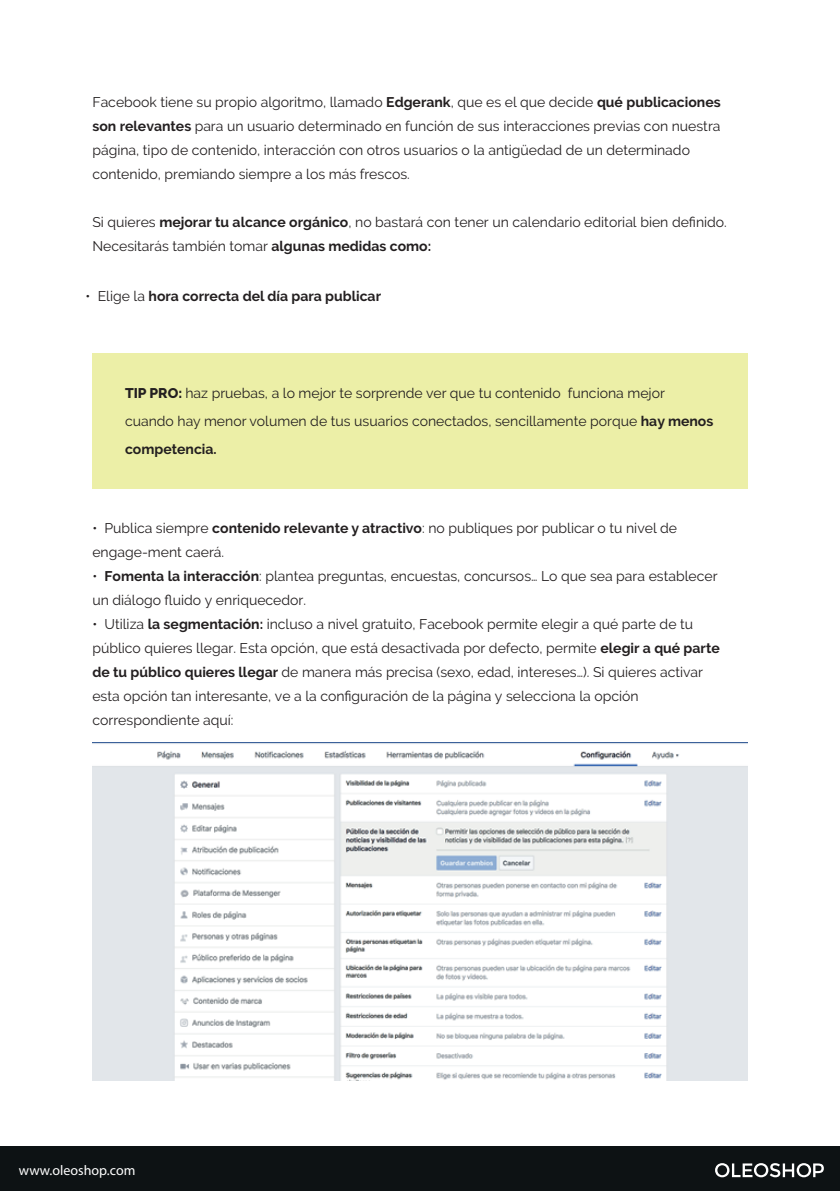
<style>
.page{position:relative;width:840px;height:1191px;background:#fff}
.page>*{position:absolute;margin:0;border:0;box-sizing:border-box;transform-origin:0 0}
.t1{font:14px/24px "Raleway";color:#231f20}
.t2{font:700 14px "Raleway";color:#231f20}
.t3{font:14px "Myriad Pro";color:#fff}
.s1{font-weight:700}
.s2{font-weight:400}
.s3{font-weight:800}
</style>
<div class="page">
<div style="left:92px;top:353px;width:655px;height:136px;background:#ecefa7"></div>
<div style="left:0;top:1146px;width:839px;height:45px;background:#0d1214"></div>
<svg style="left:715px;top:1163px;width:108px;height:14px"></svg>
<img style="left:92px;top:743px;width:655px;height:337px">
<p class="t1" style="left:92px;top:90px;width:629px">Facebook tiene su propio algoritmo, llamado <span class="s1">Edgerank</span>, que es el que decide <span class="s1">qué publicaciones son relevantes</span> para un usuario determinado en función de sus interacciones previas con nuestra página, tipo de contenido, interacción con otros usuarios o la antigüedad de un determinado contenido, premiando siempre a los más frescos.</p>
<p class="t1" style="left:92px;top:210px;width:635px">Si quieres <span class="s1">mejorar tu alcance orgánico</span>, no bastará con tener un calendario editorial bien definido.<br>Necesitarás también tomar <span class="s1">algunas medidas como:</span></p>
<p class="t2" style="left:86px;top:288px;width:297px"><span class="s2">• Elige la</span> hora correcta del día para publicar</p>
<p class="t1" style="left:125px;top:379px;width:589px;line-height:28px"><span class="s3">TIP PRO:</span> haz pruebas, a lo mejor te sorprende ver que tu contenido funciona mejor cuando hay menor volumen de tus usuarios conectados, sencillamente porque <span class="s1">hay menos competencia.</span></p>
<p class="t1" style="left:92px;top:516px;width:585px">• Publica siempre <span class="s1">contenido relevante y atractivo</span>: no publiques por publicar o tu nivel de engage-ment caerá.</p>
<p class="t1" style="left:92px;top:564px;width:626px">• <span class="s1">Fomenta la interacción</span>: plantea preguntas, encuestas, concursos… Lo que sea para establecer un diálogo fluido y enriquecedor.</p>
<p class="t1" style="left:92px;top:612px;width:628px">• Utiliza <span class="s1">la segmentación:</span> incluso a nivel gratuito, Facebook permite elegir a qué parte de tu público quieres llegar. Esta opción, que está desactivada por defecto, permite <span class="s1">elegir a qué parte de tu público quieres llegar</span> de manera más precisa (sexo, edad, intereses…). Si quieres activar esta opción tan interesante, ve a la configuración de la página y selecciona la opción correspondiente aquí:</p>
<p class="t3" style="left:19px;top:1161px;width:118px">www.oleoshop.com</p>
</div>
